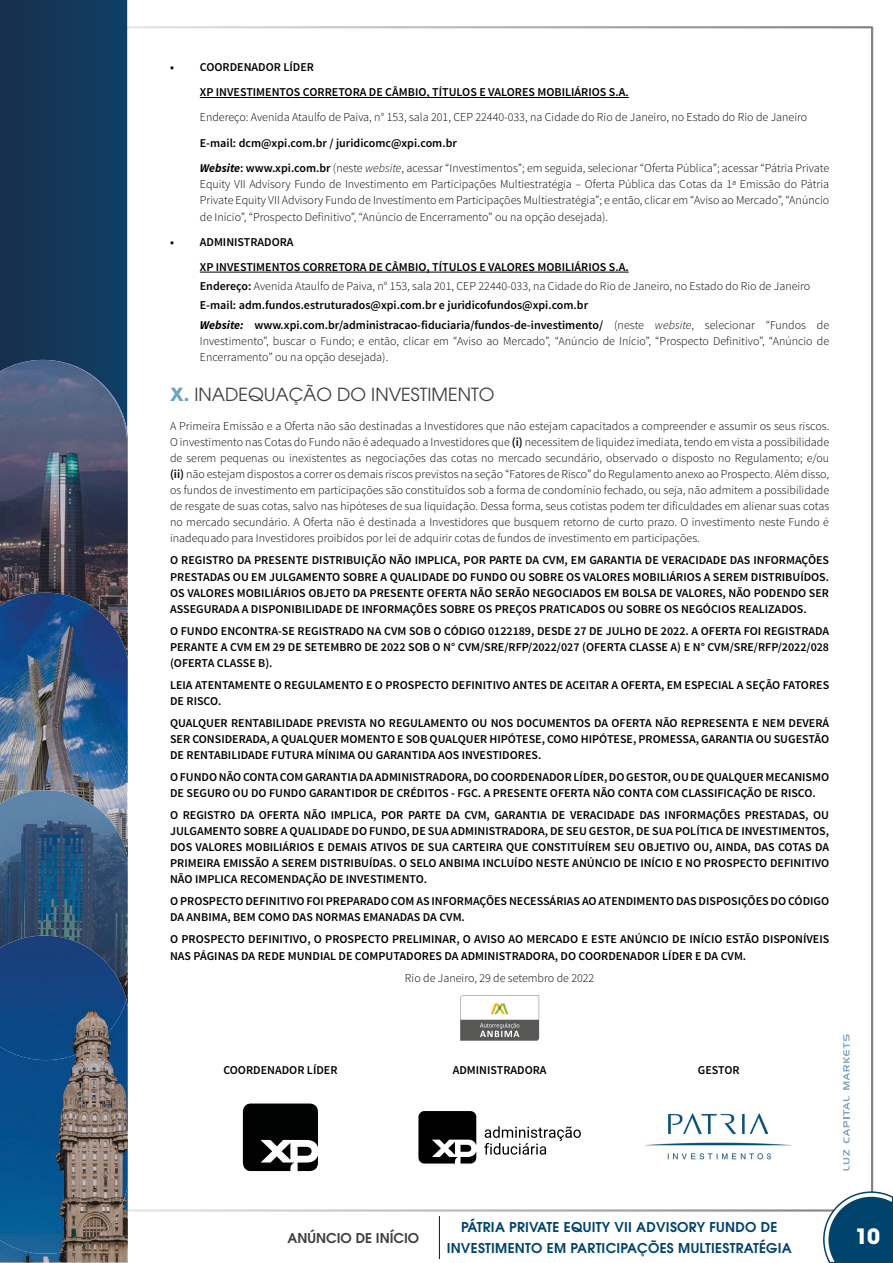
<style>
.page{position:relative;width:893px;height:1263px;background:#fff}
.page>*{position:absolute;margin:0;border:0;box-sizing:border-box;transform-origin:0 0}
.t1{font:700 21px "ITC Avant Garde Pro";color:#fff}
.t2{font:18px "ITC Avant Garde Pro";color:#404040}
.t3{font:600 13.5px/21px "ITC Avant Garde Pro";letter-spacing:.02em;color:#00436d;text-align:center}
.t4{font:600 13.5px "ITC Avant Garde Pro";color:#404040}
.t5{font:600 12px/16px "Source Sans Pro";color:#000}
.t6{font:300 12px/16px "Source Sans Pro";color:#000}
.s1{font-weight:600}
.s2{font-weight:700;font-style:italic}
.s3{font-style:italic}
.s4{font-weight:300}
.s5{font-weight:300;font-style:italic}
.s6{font-weight:700;color:#6ea3c4}
</style>
<div class="page">
<hr style="left:871px;top:27px;width:2px;height:1176px;background:#404040">
<hr style="left:0;top:1209px;width:836px;height:2px;background:#404040">
<hr style="left:439px;top:1216px;width:1px;height:43px;background:#012841">
<hr style="left:59px;top:26px;width:812px;height:2px;background:#404040">
<svg style="left:0;top:0;width:127px;height:360px;background:#133658"></svg>
<img style="left:0;top:360px;width:127px;height:233px">
<img style="left:0;top:593px;width:127px;height:595px">
<svg style="left:0;top:749px;width:43px;height:439px;background:#315e88"></svg>
<img style="left:85px;top:1262px;width:42px;height:1px">
<img style="left:0;top:1188px;width:127px;height:74px">
<img style="left:0;top:936px;width:126px;height:124px">
<svg style="left:822px;top:1190px;width:71px;height:73px"></svg>
<hr style="left:200px;top:97px;width:429px;height:1px;background:#000">
<hr style="left:200px;top:272px;width:429px;height:1px;background:#000">
<svg style="left:460px;top:995px;width:79px;height:46px"></svg>
<svg style="left:243px;top:1103px;width:75px;height:68px"></svg>
<svg style="left:418px;top:1111px;width:58px;height:52px"></svg>
<svg style="left:484px;top:1126px;width:97px;height:29px"></svg>
<img style="left:645px;top:1113px;width:146px;height:47px">
<svg style="left:843px;top:1150px;width:7px;height:20px"></svg>
<svg style="left:843px;top:1096px;width:6px;height:47px"></svg>
<svg style="left:843px;top:1034px;width:6px;height:56px"></svg>
<p class="t5" style="left:200px;top:55px;width:430px;line-height:25.2px;text-indent:-30px">• COORDENADOR LÍDER<br>XP INVESTIMENTOS CORRETORA DE CÂMBIO, TÍTULOS E VALORES MOBILIÁRIOS S.A.</p>
<p class="t6" style="left:200px;top:110px;width:609px">Endereço: Avenida Ataulfo de Paiva, n° 153, sala 201, CEP 22440-033, na Cidade do Rio de Janeiro, no Estado do Rio de Janeiro</p>
<p class="t6" style="left:200px;top:130px;width:631px;line-height:25.2px"><span class="s1">E-mail: dcm@xpi.com.br / juridicomc@xpi.com.br<br></span><span class="s2">Website</span><span class="s1">: www.xpi.com.br</span> (neste <span class="s3">website</span>, acessar “Investimentos”; em seguida, selecionar “Oferta Pública”; acessar “Pátria Private</p>
<p class="t6" style="left:200px;top:176px;width:631px;text-align:justify">Equity VII Advisory Fundo de Investimento em Participações Multiestratégia – Oferta Pública das Cotas da 1ª Emissão do Pátria Private Equity VII Advisory Fundo de Investimento em Participações Multiestratégia”; e então, clicar em “Aviso ao Mercado”, “Anúncio de Início”, “Prospecto Definitivo”, “Anúncio de Encerramento” ou na opção desejada).</p>
<p class="t5" style="left:200px;top:229px;width:430px;line-height:25.2px;text-indent:-30px">• ADMINISTRADORA<br>XP INVESTIMENTOS CORRETORA DE CÂMBIO, TÍTULOS E VALORES MOBILIÁRIOS S.A.</p>
<p class="t5" style="left:200px;top:277px;width:631px;line-height:19.2px">Endereço: <span class="s4">Avenida Ataulfo de Paiva, n° 153, sala 201, CEP 22440-033, na Cidade do Rio de Janeiro, no Estado do Rio de Janeiro<br></span>E-mail: adm.fundos.estruturados@xpi.com.br e juridicofundos@xpi.com.br<br><span class="s2">Website:</span> www.xpi.com.br/administracao-fiduciaria/fundos-de-investimento/ <span class="s4">(neste</span> <span class="s5">website</span><span class="s4">, selecionar “Fundos de</span></p>
<p class="t6" style="left:200px;top:333px;width:631px">Investimento”, buscar o Fundo; e então, clicar em “Aviso ao Mercado”, “Anúncio de Início”, “Prospecto Definitivo”, “Anúncio de<br>Encerramento” ou na opção desejada).</p>
<h2 class="t2" style="left:170px;top:383px;width:326px"><span class="s6">X.</span> INADEQUAÇÃO DO INVESTIMENTO</h2>
<p class="t6" style="left:170px;top:418px;width:661px;text-align:justify">A Primeira Emissão e a Oferta não são destinadas a Investidores que não estejam capacitados a compreender e assumir os seus riscos.<br>O investimento nas Cotas do Fundo não é adequado a Investidores que <span class="s1">(i)</span> necessitem de liquidez imediata, tendo em vista a possibilidade de serem pequenas ou inexistentes as negociações das cotas no mercado secundário, observado o disposto no Regulamento; e/ou <span class="s1">(ii)</span> não estejam dispostos a correr os demais riscos previstos na seção “Fatores de Risco” do Regulamento anexo ao Prospecto. Além disso, os fundos de investimento em participações são constituídos sob a forma de condomínio fechado, ou seja, não admitem a possibilidade de resgate de suas cotas, salvo nas hipóteses de sua liquidação. Dessa forma, seus cotistas podem ter dificuldades em alienar suas cotas no mercado secundário. A Oferta não é destinada a Investidores que busquem retorno de curto prazo. O investimento neste Fundo é inadequado para Investidores proibidos por lei de adquirir cotas de fundos de investimento em participações.</p>
<p class="t5" style="left:170px;top:553px;width:661px;text-align:justify">O REGISTRO DA PRESENTE DISTRIBUIÇÃO NÃO IMPLICA, POR PARTE DA CVM, EM GARANTIA DE VERACIDADE DAS INFORMAÇÕES PRESTADAS OU EM JULGAMENTO SOBRE A QUALIDADE DO FUNDO OU SOBRE OS VALORES MOBILIÁRIOS A SEREM DISTRIBUÍDOS.<br>OS VALORES MOBILIÁRIOS OBJETO DA PRESENTE OFERTA NÃO SERÃO NEGOCIADOS EM BOLSA DE VALORES, NÃO PODENDO SER ASSEGURADA A DISPONIBILIDADE DE INFORMAÇÕES SOBRE OS PREÇOS PRATICADOS OU SOBRE OS NEGÓCIOS REALIZADOS.</p>
<p class="t5" style="left:170px;top:623px;width:661px;text-align:justify">O FUNDO ENCONTRA-SE REGISTRADO NA CVM SOB O CÓDIGO 0122189, DESDE 27 DE JULHO DE 2022. A OFERTA FOI REGISTRADA PERANTE A CVM EM 29 DE SETEMBRO DE 2022 SOB O N° CVM/SRE/RFP/2022/027 (OFERTA CLASSE A) E N° CVM/SRE/RFP/2022/028 (OFERTA CLASSE B).</p>
<p class="t5" style="left:170px;top:677px;width:661px">LEIA ATENTAMENTE O REGULAMENTO E O PROSPECTO DEFINITIVO ANTES DE ACEITAR A OFERTA, EM ESPECIAL A SEÇÃO FATORES<br>DE RISCO.</p>
<p class="t5" style="left:170px;top:715px;width:661px;text-align:justify">QUALQUER RENTABILIDADE PREVISTA NO REGULAMENTO OU NOS DOCUMENTOS DA OFERTA NÃO REPRESENTA E NEM DEVERÁ SER CONSIDERADA, A QUALQUER MOMENTO E SOB QUALQUER HIPÓTESE, COMO HIPÓTESE, PROMESSA, GARANTIA OU SUGESTÃO DE RENTABILIDADE FUTURA MÍNIMA OU GARANTIDA AOS INVESTIDORES.</p>
<p class="t5" style="left:170px;top:769px;width:661px">O FUNDO NÃO CONTA COM GARANTIA DA ADMINISTRADORA, DO COORDENADOR LÍDER, DO GESTOR, OU DE QUALQUER MECANISMO<br>DE SEGURO OU DO FUNDO GARANTIDOR DE CRÉDITOS - FGC. A PRESENTE OFERTA NÃO CONTA COM CLASSIFICAÇÃO DE RISCO.</p>
<p class="t5" style="left:170px;top:807px;width:661px;text-align:justify">O REGISTRO DA OFERTA NÃO IMPLICA, POR PARTE DA CVM, GARANTIA DE VERACIDADE DAS INFORMAÇÕES PRESTADAS, OU JULGAMENTO SOBRE A QUALIDADE DO FUNDO, DE SUA ADMINISTRADORA, DE SEU GESTOR, DE SUA POLÍTICA DE INVESTIMENTOS, DOS VALORES MOBILIÁRIOS E DEMAIS ATIVOS DE SUA CARTEIRA QUE CONSTITUÍREM SEU OBJETIVO OU, AINDA, DAS COTAS DA PRIMEIRA EMISSÃO A SEREM DISTRIBUÍDAS. O SELO ANBIMA INCLUÍDO NESTE ANÚNCIO DE INÍCIO E NO PROSPECTO DEFINITIVO NÃO IMPLICA RECOMENDAÇÃO DE INVESTIMENTO.</p>
<p class="t5" style="left:170px;top:894px;width:661px">O PROSPECTO DEFINITIVO FOI PREPARADO COM AS INFORMAÇÕES NECESSÁRIAS AO ATENDIMENTO DAS DISPOSIÇÕES DO CÓDIGO<br>DA ANBIMA, BEM COMO DAS NORMAS EMANADAS DA CVM.</p>
<p class="t5" style="left:170px;top:932px;width:661px">O PROSPECTO DEFINITIVO, O PROSPECTO PRELIMINAR, O AVISO AO MERCADO E ESTE ANÚNCIO DE INÍCIO ESTÃO DISPONÍVEIS<br>NAS PÁGINAS DA REDE MUNDIAL DE COMPUTADORES DA ADMINISTRADORA, DO COORDENADOR LÍDER E DA CVM.</p>
<p class="t6" style="left:405px;top:969px;width:191px">Rio de Janeiro, 29 de setembro de 2022</p>
<p class="t5" style="left:223px;top:1063px;width:116px">COORDENADOR LÍDER</p>
<p class="t5" style="left:453px;top:1063px;width:95px">ADMINISTRADORA</p>
<p class="t5" style="left:698px;top:1063px;width:43px">GESTOR</p>
<p class="t4" style="left:288px;top:1229px;width:133px">ANÚNCIO DE INÍCIO</p>
<p class="t3" style="left:447px;top:1216px;width:347px">PÁTRIA PRIVATE EQUITY VII ADVISORY FUNDO DE<br>INVESTIMENTO EM PARTICIPAÇÕES MULTIESTRATÉGIA</p>
<h1 class="t1" style="left:855px;top:1222px;width:26px">10</h1>
</div>
